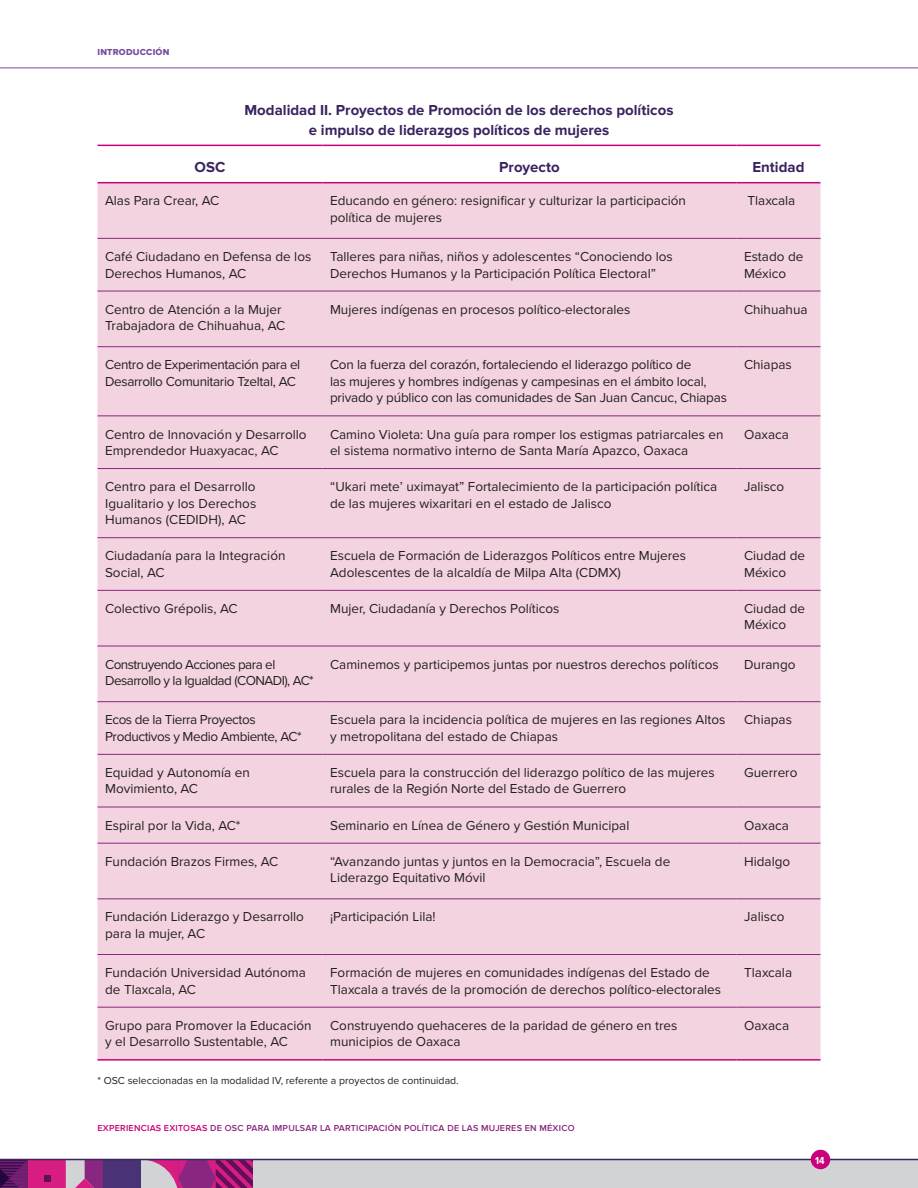
<style>
.page{position:relative;width:918px;height:1188px;background:#fff}
.page>*{position:absolute;margin:0;border:0;box-sizing:border-box;transform-origin:0 0}
.t1{font:700 15px/19.5px "Proxima Nova";color:#3a235f;text-align:center}
.t2{font:13.5px/16.5px "Proxima Nova";color:#231f20}
.t3{font:13.5px/16.5px "Proxima Nova";letter-spacing:-.025em;color:#231f20}
.t4{font:13.5px/16.5px "Proxima Nova";letter-spacing:-.04em;color:#231f20}
.t5{font:13.5px/16.5px "Proxima Nova";letter-spacing:-.03em;color:#231f20}
.t6{font:10.5px "Proxima Nova";color:#231f20}
.t7{font:700 10.5px "Proxima Nova Cond";color:#fff}
.t8{font:600 9px "Proxima Nova";letter-spacing:.025em;color:#892780}
.t9{font:9px "Proxima Nova Extrabld";color:#744c9e}
.s1{color:#c9007b}
</style>
<div class="page">
<svg style="left:0;top:1160px;width:28px;height:28px"></svg>
<div style="left:178px;top:1160px;width:38px;height:28px;background:#892780"></div>
<svg style="left:141px;top:1160px;width:46px;height:28px"></svg>
<svg style="left:206px;top:1160px;width:47px;height:28px"></svg>
<div style="left:28px;top:1160px;width:38px;height:28px;background:#d71d81"></div>
<svg style="left:44px;top:1175px;width:6px;height:6px"></svg>
<svg style="left:66px;top:1160px;width:37px;height:28px"></svg>
<div style="left:103px;top:1160px;width:38px;height:28px;background:#493275"></div>
<div style="left:253px;top:1160px;width:665px;height:28px;background:#d2d3d5"></div>
<hr style="left:0;top:68px;width:918px;height:1px;background:#744c9e">
<hr style="left:0;top:1159px;width:918px;height:1px;background:#3a235f">
<div style="left:811px;top:1150px;width:19px;height:19px;background:#c9007b;border-radius:50%"></div>
<div style="left:98px;top:183px;width:722px;height:876px;background:#f3d3df"></div>
<hr style="left:98px;top:145px;width:224px;height:1px;background:#c9007b">
<hr style="left:322px;top:145px;width:414px;height:1px;background:#c9007b">
<hr style="left:736px;top:145px;width:84px;height:1px;background:#c9007b">
<hr style="left:98px;top:182px;width:224px;height:1px;background:#c9007b">
<hr style="left:322px;top:182px;width:414px;height:1px;background:#c9007b">
<hr style="left:736px;top:182px;width:84px;height:1px;background:#c9007b">
<hr style="left:98px;top:238px;width:224px;height:1px;background:#892780">
<hr style="left:322px;top:238px;width:414px;height:1px;background:#892780">
<hr style="left:736px;top:238px;width:84px;height:1px;background:#892780">
<hr style="left:98px;top:291px;width:224px;height:1px;background:#892780">
<hr style="left:322px;top:291px;width:414px;height:1px;background:#892780">
<hr style="left:736px;top:291px;width:84px;height:1px;background:#892780">
<hr style="left:98px;top:346px;width:224px;height:1px;background:#892780">
<hr style="left:322px;top:346px;width:414px;height:1px;background:#892780">
<hr style="left:736px;top:346px;width:84px;height:1px;background:#892780">
<hr style="left:98px;top:415px;width:224px;height:1px;background:#892780">
<hr style="left:322px;top:415px;width:414px;height:1px;background:#892780">
<hr style="left:736px;top:415px;width:84px;height:1px;background:#892780">
<hr style="left:98px;top:468px;width:224px;height:1px;background:#892780">
<hr style="left:322px;top:468px;width:414px;height:1px;background:#892780">
<hr style="left:736px;top:468px;width:84px;height:1px;background:#892780">
<hr style="left:98px;top:537px;width:224px;height:1px;background:#892780">
<hr style="left:322px;top:537px;width:414px;height:1px;background:#892780">
<hr style="left:736px;top:537px;width:84px;height:1px;background:#892780">
<hr style="left:98px;top:590px;width:224px;height:1px;background:#892780">
<hr style="left:322px;top:590px;width:414px;height:1px;background:#892780">
<hr style="left:736px;top:590px;width:84px;height:1px;background:#892780">
<hr style="left:98px;top:646px;width:224px;height:1px;background:#892780">
<hr style="left:322px;top:646px;width:414px;height:1px;background:#892780">
<hr style="left:736px;top:646px;width:84px;height:1px;background:#892780">
<hr style="left:98px;top:701px;width:224px;height:1px;background:#892780">
<hr style="left:322px;top:701px;width:414px;height:1px;background:#892780">
<hr style="left:736px;top:701px;width:84px;height:1px;background:#892780">
<hr style="left:98px;top:754px;width:224px;height:1px;background:#892780">
<hr style="left:322px;top:754px;width:414px;height:1px;background:#892780">
<hr style="left:736px;top:754px;width:84px;height:1px;background:#892780">
<hr style="left:98px;top:807px;width:224px;height:1px;background:#892780">
<hr style="left:322px;top:807px;width:414px;height:1px;background:#892780">
<hr style="left:736px;top:807px;width:84px;height:1px;background:#892780">
<hr style="left:98px;top:843px;width:224px;height:1px;background:#892780">
<hr style="left:322px;top:843px;width:414px;height:1px;background:#892780">
<hr style="left:736px;top:843px;width:84px;height:1px;background:#892780">
<hr style="left:98px;top:898px;width:224px;height:1px;background:#892780">
<hr style="left:322px;top:898px;width:414px;height:1px;background:#892780">
<hr style="left:736px;top:898px;width:84px;height:1px;background:#892780">
<hr style="left:98px;top:954px;width:224px;height:1px;background:#892780">
<hr style="left:322px;top:954px;width:414px;height:1px;background:#892780">
<hr style="left:736px;top:954px;width:84px;height:1px;background:#892780">
<hr style="left:98px;top:1007px;width:224px;height:1px;background:#892780">
<hr style="left:322px;top:1007px;width:414px;height:1px;background:#892780">
<hr style="left:736px;top:1007px;width:84px;height:1px;background:#892780">
<hr style="left:98px;top:1059px;width:224px;height:2px;background:#c9007b">
<hr style="left:322px;top:1059px;width:414px;height:2px;background:#c9007b">
<hr style="left:736px;top:1059px;width:84px;height:2px;background:#c9007b">
<p class="t9" style="left:98px;top:46px;width:11px">INTRODUCCIÓN</p>
<p class="t1" style="left:245px;top:101px;width:431px">Modalidad II. Proyectos de Promoción de los derechos políticos e impulso de liderazgos políticos de mujeres</p>
<p class="t1" style="left:195px;top:158px;width:32px">OSC</p>
<p class="t1" style="left:499px;top:158px;width:62px">Proyecto</p>
<p class="t1" style="left:752px;top:158px;width:54px">Entidad</p>
<p class="t2" style="left:105px;top:192px;width:116px">Alas Para Crear, AC</p>
<p class="t2" style="left:330px;top:192px;width:357px">Educando en género: resignificar y culturizar la participación política de mujeres</p>
<p class="t2" style="left:747px;top:192px;width:49px">Tlaxcala</p>
<p class="t2" style="left:105px;top:248px;width:208px">Café Ciudadano en Defensa de los<br>Derechos Humanos, AC</p>
<p class="t2" style="left:330px;top:248px;width:344px">Talleres para niñas, niños y adolescentes “Conociendo los<br>Derechos Humanos y la Participación Política Electoral”</p>
<p class="t2" style="left:744px;top:248px;width:61px">Estado de<br>México</p>
<p class="t2" style="left:105px;top:300px;width:182px">Centro de Atención a la Mujer<br>Trabajadora de Chihuahua, AC</p>
<p class="t2" style="left:330px;top:300px;width:302px">Mujeres indígenas en procesos político-electorales</p>
<p class="t2" style="left:744px;top:300px;width:65px">Chihuahua</p>
<p class="t3" style="left:105px;top:356px;width:197px">Centro de Experimentación para el<br>Desarrollo Comunitario Tzeltal, AC</p>
<p class="t2" style="left:330px;top:356px;width:398px">Con la fuerza del corazón, fortaleciendo el liderazgo político de<br>las mujeres y hombres indígenas y campesinas en el ámbito local, privado y público con las comunidades de San Juan Cancuc, Chiapas</p>
<p class="t2" style="left:744px;top:356px;width:49px">Chiapas</p>
<p class="t2" style="left:105px;top:425px;width:203px">Centro de Innovación y Desarrollo<br>Emprendedor Huaxyacac, AC</p>
<p class="t2" style="left:330px;top:425px;width:395px">Camino Violeta: Una guía para romper los estigmas patriarcales en el sistema normativo interno de Santa María Apazco, Oaxaca</p>
<p class="t2" style="left:744px;top:425px;width:46px">Oaxaca</p>
<p class="t2" style="left:105px;top:478px;width:153px;text-align:justify">Centro para el Desarrollo Igualitario y los Derechos Humanos (CEDIDH), AC</p>
<p class="t2" style="left:330px;top:478px;width:389px">“Ukari mete’ uximayat” Fortalecimiento de la participación política de las mujeres wixaritari en el estado de Jalisco</p>
<p class="t2" style="left:744px;top:478px;width:42px">Jalisco</p>
<p class="t2" style="left:105px;top:547px;width:182px">Ciudadanía para la Integración<br>Social, AC</p>
<p class="t2" style="left:330px;top:547px;width:358px">Escuela de Formación de Liderazgos Políticos entre Mujeres<br>Adolescentes de la alcaldía de Milpa Alta (CDMX)</p>
<p class="t2" style="left:744px;top:547px;width:63px">Ciudad de<br>México</p>
<p class="t2" style="left:105px;top:600px;width:134px">Colectivo Grépolis, AC</p>
<p class="t2" style="left:330px;top:600px;width:231px">Mujer, Ciudadanía y Derechos Políticos</p>
<p class="t2" style="left:744px;top:600px;width:63px">Ciudad de<br>México</p>
<p class="t4" style="left:105px;top:655px;width:210px">Construyendo Acciones para el<br>Desarrollo y la Igualdad (CONADI), AC*</p>
<p class="t2" style="left:330px;top:655px;width:390px">Caminemos y participemos juntas por nuestros derechos políticos</p>
<p class="t2" style="left:744px;top:655px;width:53px">Durango</p>
<p class="t5" style="left:105px;top:711px;width:198px">Ecos de la Tierra Proyectos<br>Productivos y Medio Ambiente, AC*</p>
<p class="t2" style="left:330px;top:711px;width:397px">Escuela para la incidencia política de mujeres en las regiones Altos y metropolitana del estado de Chiapas</p>
<p class="t2" style="left:744px;top:711px;width:49px">Chiapas</p>
<p class="t2" style="left:105px;top:764px;width:146px">Equidad y Autonomía en<br>Movimiento, AC</p>
<p class="t2" style="left:330px;top:764px;width:386px">Escuela para la construcción del liderazgo político de las mujeres rurales de la Región Norte del Estado de Guerrero</p>
<p class="t2" style="left:744px;top:764px;width:55px">Guerrero</p>
<p class="t2" style="left:105px;top:816px;width:137px">Espiral por la Vida, AC*</p>
<p class="t2" style="left:330px;top:816px;width:301px">Seminario en Línea de Género y Gestión Municipal</p>
<p class="t2" style="left:744px;top:816px;width:46px">Oaxaca</p>
<p class="t2" style="left:105px;top:852px;width:175px">Fundación Brazos Firmes, AC</p>
<p class="t2" style="left:330px;top:852px;width:342px">“Avanzando juntas y juntos en la Democracia”, Escuela de<br>Liderazgo Equitativo Móvil</p>
<p class="t2" style="left:744px;top:852px;width:48px">Hidalgo</p>
<p class="t2" style="left:105px;top:908px;width:200px">Fundación Liderazgo y Desarrollo para la mujer, AC</p>
<p class="t2" style="left:330px;top:908px;width:107px">¡Participación Lila!</p>
<p class="t2" style="left:744px;top:908px;width:42px">Jalisco</p>
<p class="t2" style="left:105px;top:964px;width:202px">Fundación Universidad Autónoma de Tlaxcala, AC</p>
<p class="t2" style="left:330px;top:964px;width:392px">Formación de mujeres en comunidades indígenas del Estado de<br>Tlaxcala a través de la promoción de derechos político-electorales</p>
<p class="t2" style="left:744px;top:964px;width:49px">Tlaxcala</p>
<p class="t2" style="left:105px;top:1016px;width:208px">Grupo para Promover la Educación y el Desarrollo Sustentable, AC</p>
<p class="t2" style="left:330px;top:1016px;width:349px">Construyendo quehaceres de la paridad de género en tres municipios de Oaxaca</p>
<p class="t2" style="left:744px;top:1016px;width:46px">Oaxaca</p>
<p class="t6" style="left:98px;top:1072px;width:363px">* OSC seleccionadas en la modalidad IV, referente a proyectos de continuidad.</p>
<p class="t8" style="left:98px;top:1123px;width:479px"><span class="s1">EXPERIENCIAS EXITOSAS</span> DE OSC PARA IMPULSAR LA PARTICIPACIÓN POLÍTICA DE LAS MUJERES EN MÉXICO</p>
<p class="t7" style="left:815px;top:1152px;width:11px">14</p>
</div>
